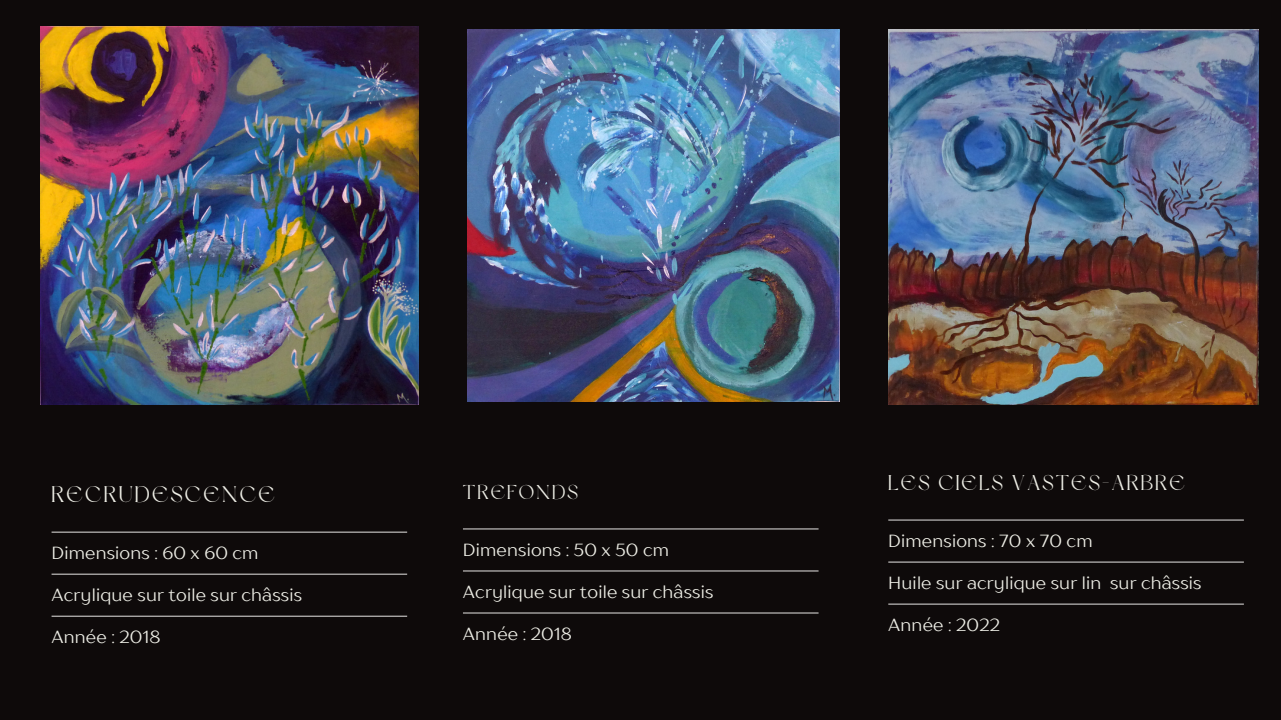
<style>
.page{position:relative;width:1281px;height:720px;background:#0e0a0a}
.page>*{position:absolute;margin:0;border:0;box-sizing:border-box;transform-origin:0 0}
.t1{font:22.5px "Dream Avenue";letter-spacing:.09em;color:#eeeee6}
.t2{font:21.25px "Dream Avenue";letter-spacing:.09em;color:#eeeee6}
.t3{font:20px "Dream Avenue";letter-spacing:.09em;color:#eeeee6}
.t4{font:17.5px "TT Drugs";letter-spacing:.01em;color:#eeeee6}
</style>
<div class="page">
<hr style="left:52px;top:616px;width:355px;height:1px;background:#aba9a8">
<hr style="left:52px;top:574px;width:355px;height:1px;background:#aba9a8">
<hr style="left:52px;top:532px;width:355px;height:1px;background:#aba9a8">
<hr style="left:463px;top:612px;width:355px;height:2px;background:#aba9a8">
<hr style="left:463px;top:570px;width:355px;height:2px;background:#aba9a8">
<hr style="left:463px;top:528px;width:355px;height:2px;background:#aba9a8">
<hr style="left:888px;top:603px;width:356px;height:2px;background:#aba9a8">
<hr style="left:888px;top:561px;width:356px;height:2px;background:#aba9a8">
<hr style="left:888px;top:519px;width:356px;height:2px;background:#aba9a8">
<img style="left:40px;top:26px;width:378px;height:378px">
<img style="left:467px;top:29px;width:373px;height:373px">
<img style="left:888px;top:30px;width:371px;height:375px">
<p class="t1" style="left:52px;top:485px;width:225px">RECRUDESCENCE</p>
<p class="t4" style="left:52px;top:542px;width:208px">Dimensions : 60 x 60 cm</p>
<p class="t4" style="left:52px;top:584px;width:252px">Acrylique sur toile sur châssis</p>
<p class="t4" style="left:52px;top:626px;width:110px">Année : 2018</p>
<p class="t3" style="left:463px;top:484px;width:117px">TREFONDS</p>
<p class="t4" style="left:463px;top:539px;width:208px">Dimensions : 50 x 50 cm</p>
<p class="t4" style="left:463px;top:581px;width:252px">Acrylique sur toile sur châssis</p>
<p class="t4" style="left:463px;top:623px;width:110px">Année : 2018</p>
<p class="t2" style="left:888px;top:474px;width:298px">LES CIELS VASTES-ARBRE</p>
<p class="t4" style="left:888px;top:530px;width:206px">Dimensions : 70 x 70 cm</p>
<p class="t4" style="left:888px;top:572px;width:315px">Huile sur acrylique sur lin sur châssis</p>
<p class="t4" style="left:888px;top:614px;width:113px">Année : 2022</p>
</div>
